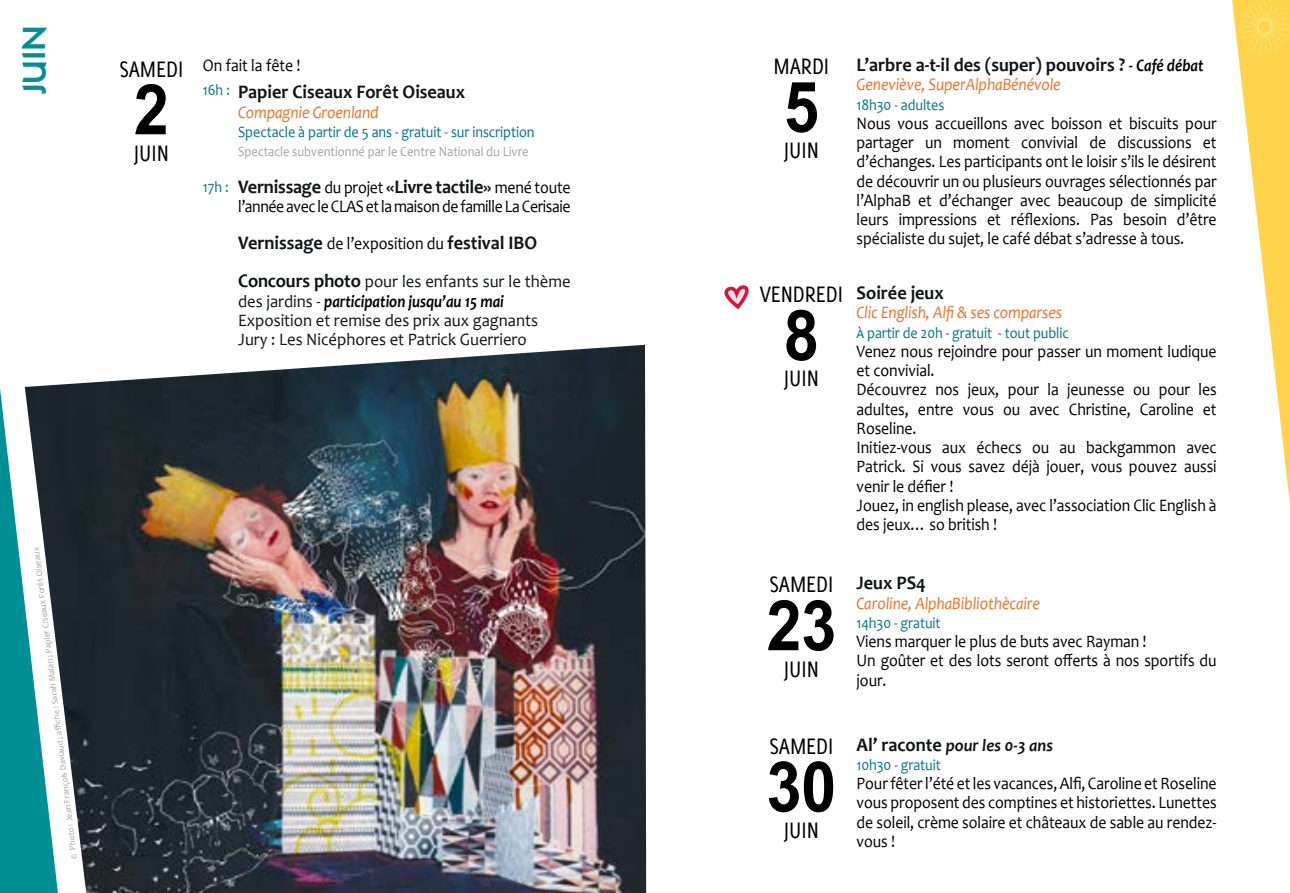
<style>
.page{position:relative;width:1290px;height:893px;background:#fff}
.page>*{position:absolute;margin:0;border:0;box-sizing:border-box;transform-origin:0 0}
.t1{font:700 70px "Arial";color:#000;scale:.9 1}
.t2{font:31.5px "London Two";color:#008f95}
.t3{font:24.5px "Delicious";letter-spacing:-.005em;color:#000;scale:.9 1}
.t4{font:700 19.25px "Candara";color:#101416;scale:.95 1}
.t5{font:17.5px/19.2px "Candara";letter-spacing:-.005em;color:#000;scale:.9 1}
.t6{font:17.5px/19.2px "Candara";color:#101416;scale:.95 1}
.t7{font:italic 17.5px "Candara";letter-spacing:-.005em;color:#f36f21;scale:.9 1}
.t8{font:17.5px "Candara";letter-spacing:-.025em;color:#000;scale:.9 1}
.t9{font:italic 700 17.5px "Candara";color:#101416;scale:.95 1}
.t10{font:15.75px "Candara";letter-spacing:-.005em;color:#007681;scale:.9 1}
.t11{font:14px "Candara";color:#a9a3a1;scale:.9 1}
.t12{font:8.75px "Candara";color:#a9a3a1}
.s1{font-weight:400;font-size:17.5px;color:#000}
.s2{font-weight:700;font-size:19.25px}
.s3{font-weight:700;font-style:italic;color:#000}
.s4{font-style:italic;font-size:17.5px}
.s5{font-style:italic;font-size:17.5px;color:#000}
.s6{font-style:normal;font-size:19.25px}
</style>
<div class="page">
<svg style="left:0;top:389px;width:25px;height:504px"></svg>
<svg style="left:1232px;top:0;width:58px;height:504px"></svg>
<img style="left:25px;top:345px;width:621px;height:548px">
<svg style="left:724px;top:285px;width:24px;height:25px"></svg>
<h2 class="t2" style="left:14px;top:94px;width:71px;rotate:-90deg">JUIN</h2>
<h3 class="t3" style="left:119px;top:55px;width:73px">SAMEDI</h3>
<h1 class="t1" style="left:134px;top:60px;width:40px">2</h1>
<h3 class="t3" style="left:134px;top:139px;width:41px">JUIN</h3>
<p class="t5" style="left:203px;top:55px;width:110px">On fait la fête !</p>
<p class="t10" style="left:203px;top:80px;width:32px">16h :</p>
<p class="t4" style="left:238px;top:80px;width:241px">Papier Ciseaux Forêt Oiseaux</p>
<p class="t7" style="left:238px;top:101px;width:158px">Compagnie Groenland</p>
<p class="t10" style="left:238px;top:122px;width:331px">Spectacle à partir de 5 ans - gratuit - sur inscription</p>
<p class="t11" style="left:238px;top:143px;width:324px">Spectacle subventionné par le Centre National du Livre</p>
<p class="t4" style="left:238px;top:174px;width:351px">Vernissage <span class="s1">du projet</span> «Livre tactile» <span class="s1">mené toute</span></p>
<p class="t8" style="left:238px;top:195px;width:371px">l’année avec le CLAS et la maison de famille La Cerisaie</p>
<p class="t4" style="left:238px;top:230px;width:316px">Vernissage <span class="s1">de l’exposition du</span> festival IBO</p>
<p class="t6" style="left:238px;top:272px;width:351px"><span class="s2">Concours photo</span> pour les enfants sur le thème des jardins - <span class="s3">participation jusqu’au 15 mai </span>Exposition et remise des prix aux gagnants Jury : Les Nicéphores et Patrick Guerriero</p>
<p class="t10" style="left:203px;top:177px;width:30px">17h :</p>
<p class="t12" style="left:69px;top:860px;width:316px;rotate:-97deg">© Photo : Jean François Daviaud ; affi che : Sarah Malan ; Papier Ciseaux Forêt Oiseaux</p>
<h3 class="t3" style="left:773px;top:52px;width:63px">MARDI</h3>
<h1 class="t1" style="left:784px;top:58px;width:40px">5</h1>
<h3 class="t3" style="left:784px;top:136px;width:41px">JUIN</h3>
<h3 class="t3" style="left:760px;top:280px;width:94px">VENDREDI</h3>
<h1 class="t1" style="left:784px;top:286px;width:40px">8</h1>
<h3 class="t3" style="left:784px;top:364px;width:41px">JUIN</h3>
<p class="t4" style="left:856px;top:53px;width:367px">L’arbre a-t-il des (super) pouvoirs ? <span class="s4">-</span> <span class="s5">Café débat</span></p>
<p class="t7" style="left:856px;top:74px;width:228px">Geneviève, SuperAlphaBénévole</p>
<p class="t10" style="left:856px;top:95px;width:99px">18h30 - adultes</p>
<p class="t5" style="left:856px;top:113px;width:401px;text-align:justify">Nous vous accueillons avec boisson et biscuits pour partager un moment convivial de discussions et d’échanges. Les participants ont le loisir s’ils le désirent de découvrir un ou plusieurs ouvrages sélectionnés par l’AlphaB et d’échanger avec beaucoup de simplicité leurs impressions et réflexions. Pas besoin d’être spécialiste du sujet, le café débat s’adresse à tous.</p>
<p class="t4" style="left:856px;top:281px;width:93px">Soirée jeux</p>
<p class="t7" style="left:856px;top:302px;width:230px">Clic English, Alfi &amp; ses comparses</p>
<p class="t10" style="left:856px;top:323px;width:237px">à partir de 20h - gratuit - tout public</p>
<p class="t5" style="left:856px;top:341px;width:401px">Venez nous rejoindre pour passer un moment ludique et convivial.<br>Découvrez nos jeux, pour la jeunesse ou pour les adultes, entre vous ou avec Christine, Caroline et Roseline.<br>Initiez-vous aux échecs ou au backgammon avec Patrick. Si vous savez déjà jouer, vous pouvez aussi venir le défier !<br>Jouez, in english please, avec l’association Clic English à des jeux… so british !</p>
<h3 class="t3" style="left:769px;top:571px;width:73px">SAMEDI</h3>
<h1 class="t1" style="left:766px;top:576px;width:79px">23</h1>
<h3 class="t3" style="left:784px;top:655px;width:41px">JUIN</h3>
<p class="t4" style="left:856px;top:571px;width:75px">Jeux PS4</p>
<p class="t7" style="left:856px;top:592px;width:205px">Caroline, AlphaBibliothècaire</p>
<p class="t10" style="left:856px;top:613px;width:95px">14h30 - gratuit</p>
<p class="t5" style="left:856px;top:632px;width:401px">Viens marquer le plus de buts avec Rayman !<br>Un goûter et des lots seront offerts à nos sportifs du jour.</p>
<h3 class="t3" style="left:769px;top:732px;width:73px">SAMEDI</h3>
<h1 class="t1" style="left:766px;top:737px;width:79px">30</h1>
<h3 class="t3" style="left:784px;top:816px;width:41px">JUIN</h3>
<p class="t9" style="left:856px;top:734px;width:208px"><span class="s6">Al’ raconte</span> pour les 0-3 ans</p>
<p class="t10" style="left:856px;top:755px;width:95px">10h30 - gratuit</p>
<p class="t5" style="left:856px;top:774px;width:401px;text-align:justify">Pour fêter l’été et les vacances, Alfi, Caroline et Roseline vous proposent des comptines et historiettes. Lunettes de soleil, crème solaire et châteaux de sable au rendez&shy;vous !</p>
</div>
